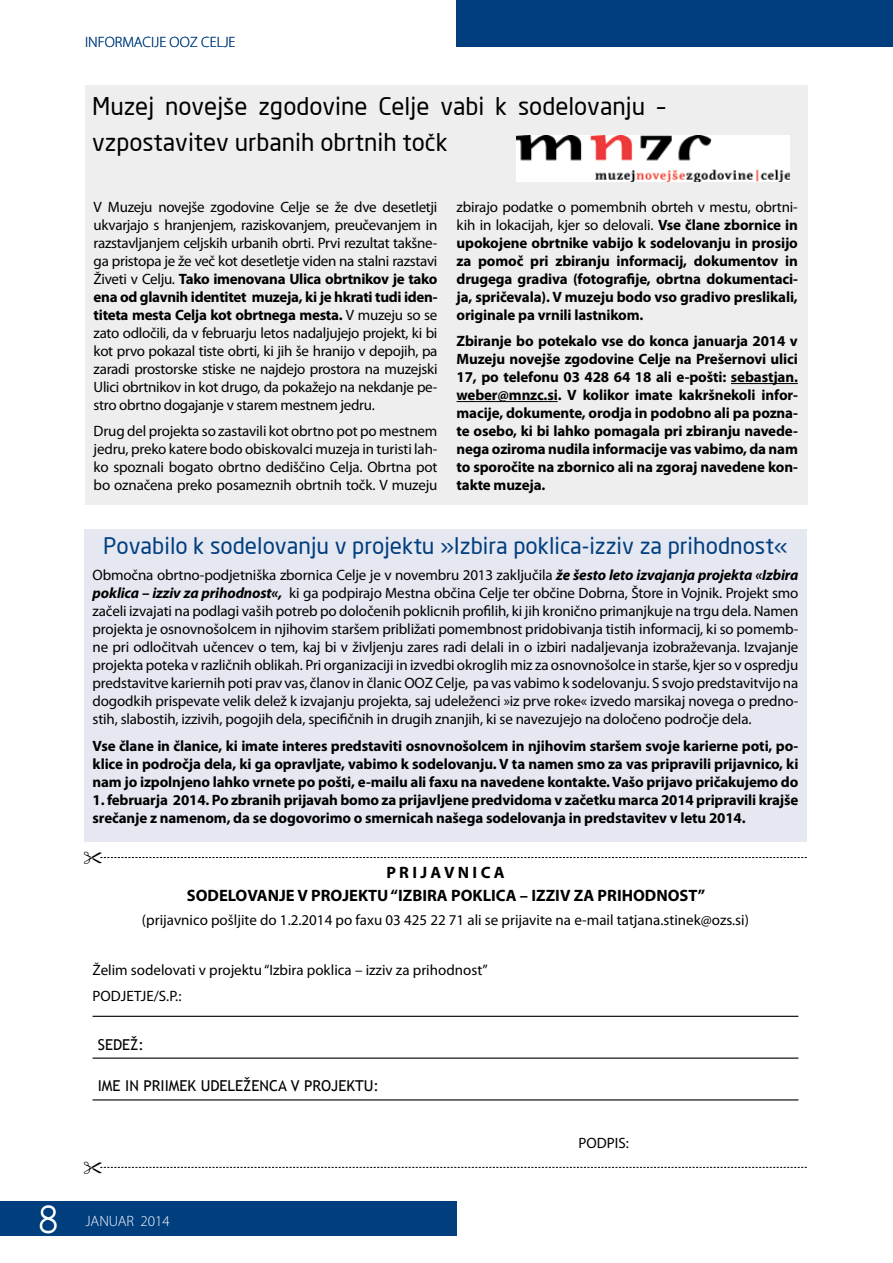
<style>
.page{position:relative;width:893px;height:1263px;background:#fff}
.page>*{position:absolute;margin:0;border:0;box-sizing:border-box;transform-origin:0 0}
.t1{font:300 40.5px "Myriad Pro";color:#fff}
.t2{font:24px/36px "S Dlight";color:#000}
.t3{font:22.5px "S Dlight";color:#003e7e}
.t4{font:700 16.5px/23.5px "Myriad Pro";color:#000;text-align:center}
.t5{font:15px/18px "Myriad Pro";letter-spacing:-.01em;color:#000;text-align:justify}
.t6{font:700 15px/18px "Myriad Pro";letter-spacing:-.01em;color:#000;text-align:justify}
.t7{font:15px "Trebuchet MS";color:#000}
.t8{font:300 15px "Myriad Pro";color:#003e7e}
.t9{font:300 15px "Myriad Pro";color:#fff}
.s1{font-weight:700}
.s2{font-weight:400}
.s3{font-weight:700;font-style:italic}
</style>
<div class="page">
<div style="left:0;top:1201px;width:456px;height:34px;background:#003e7e"></div>
<div style="left:456px;top:0;width:437px;height:47px;background:#003e7e"></div>
<div style="left:84px;top:529px;width:723px;height:313px;background:#e5e7f1"></div>
<div style="left:85px;top:85px;width:723px;height:420px;background:#efeeee"></div>
<hr style="left:731px;top:383px;width:67px;height:1px;background:#000">
<hr style="left:457px;top:401px;width:101px;height:1px;background:#000">
<img style="left:517px;top:135px;width:272px;height:47px">
<hr style="left:93px;top:1016px;width:705px;height:1px;background:#000">
<hr style="left:93px;top:1057px;width:705px;height:2px;background:#000">
<hr style="left:93px;top:1099px;width:705px;height:1px;background:#000">
<svg style="left:100px;top:857px;width:707px;height:1px"></svg>
<svg style="left:100px;top:1166px;width:707px;height:2px"></svg>
<p class="t8" style="left:85px;top:33px;width:152px">INFORMACIJE OOZ CELJE</p>
<h2 class="t2" style="left:92px;top:89px;width:576px">Muzej novejše zgodovine Celje vabi k sodelovanju – vzpostavitev urbanih obrtnih točk</h2>
<p class="t5" style="left:94px;top:197px;width:345px">V Muzeju novejše zgodovine Celje se že dve desetletji ukvarjajo s hranjenjem, raziskovanjem, preučevanjem in razstavljanjem celjskih urbanih obrti. Prvi rezultat takšne&shy;ga pristopa je že več kot desetletje viden na stalni razstavi Živeti v Celju. <span class="s1">Tako imenovana Ulica obrtnikov je tako ena od glavnih identitet muzeja, ki je hkrati tudi iden&shy;titeta mesta Celja kot obrtnega mesta.</span> V muzeju so se zato odločili, da v februarju letos nadaljujejo projekt, ki bi kot prvo pokazal tiste obrti, ki jih še hranijo v depojih, pa zaradi prostorske stiske ne najdejo prostora na muzejski Ulici obrtnikov in kot drugo, da pokažejo na nekdanje pe&shy;stro obrtno dogajanje v starem mestnem jedru.</p>
<p class="t5" style="left:94px;top:422px;width:345px">Drug del projekta so zastavili kot obrtno pot po mestnem jedru, preko katere bodo obiskovalci muzeja in turisti lah&shy;ko spoznali bogato obrtno dediščino Celja. Obrtna pot bo označena preko posameznih obrtnih točk. V muzeju</p>
<p class="t6" style="left:457px;top:197px;width:343px"><span class="s2">zbirajo podatke o pomembnih obrteh v mestu, obrtni&shy;kih in lokacijah, kjer so delovali.</span> Vse člane zbornice in upokojene obrtnike vabijo k sodelovanju in prosijo za pomoč pri zbiranju informacij, dokumentov in drugega gradiva (fotografije, obrtna dokumentaci&shy;ja, spričevala). V muzeju bodo vso gradivo preslikali, originale pa vrnili lastnikom.</p>
<p class="t6" style="left:457px;top:331px;width:343px">Zbiranje bo potekalo vse do konca januarja 2014 v Muzeju novejše zgodovine Celje na Prešernovi ulici 17, po telefonu 03 428 64 18 ali e-pošti: sebastjan. weber@mnzc.si. V kolikor imate kakršnekoli infor&shy;macije, dokumente, orodja in podobno ali pa pozna&shy;te osebo, ki bi lahko pomagala pri zbiranju navede&shy;nega oziroma nudila informacije vas vabimo, da nam to sporočite na zbornico ali na zgoraj navedene kon&shy;takte muzeja.</p>
<h3 class="t3" style="left:103px;top:533px;width:686px">Povabilo k sodelovanju v projektu »Izbira poklica-izziv za prihodnost«</h3>
<p class="t5" style="left:93px;top:566px;width:707px">Območna obrtno-podjetniška zbornica Celje je v novembru 2013 zaključila <span class="s3">že šesto leto izvajanja projekta «Izbira poklica – izziv za prihodnost«,</span> ki ga podpirajo Mestna občina Celje ter občine Dobrna, Štore in Vojnik. Projekt smo začeli izvajati na podlagi vaših potreb po določenih poklicnih profilih, ki jih kronično primanjkuje na trgu dela. Namen projekta je osnovnošolcem in njihovim staršem približati pomembnost pridobivanja tistih informacij, ki so pomemb&shy;ne pri odločitvah učencev o tem, kaj bi v življenju zares radi delali in o izbiri nadaljevanja izobraževanja. Izvajanje projekta poteka v različnih oblikah. Pri organizaciji in izvedbi okroglih miz za osnovnošolce in starše, kjer so v ospredju predstavitve kariernih poti prav vas, članov in članic OOZ Celje, pa vas vabimo k sodelovanju. S svojo predstavitvijo na dogodkih prispevate velik delež k izvajanju projekta, saj udeleženci »iz prve roke« izvedo marsikaj novega o predno&shy;stih, slabostih, izzivih, pogojih dela, specifičnih in drugih znanjih, ki se navezujejo na določeno področje dela.</p>
<p class="t6" style="left:93px;top:736px;width:707px">Vse člane in članice, ki imate interes predstaviti osnovnošolcem in njihovim staršem svoje karierne poti, po&shy;klice in področja dela, ki ga opravljate, vabimo k sodelovanju. V ta namen smo za vas pripravili prijavnico, ki nam jo izpolnjeno lahko vrnete po pošti, e-mailu ali faxu na navedene kontakte. Vašo prijavo pričakujemo do</p>
<p class="t6" style="left:93px;top:790px;width:707px">1. februarja 2014. Po zbranih prijavah bomo za prijavljene predvidoma v začetku marca 2014 pripravili krajše srečanje z namenom, da se dogovorimo o smernicah našega sodelovanja in predstavitev v letu 2014.</p>
<p class="t4" style="left:187px;top:860px;width:520px">P R I J A V N I C A<br>SODELOVANJE V PROJEKTU “IZBIRA POKLICA – IZZIV ZA PRIHODNOST”</p>
<p class="t5" style="left:142px;top:910px;width:608px">(prijavnico pošljite do 1.2.2014 po faxu 03 425 22 71 ali se prijavite na e-mail tatjana.stinek@ozs.si)</p>
<p class="t5" style="left:93px;top:956px;width:397px;line-height:26.5px">Želim sodelovati v projektu “Izbira poklica – izziv za prihodnost”<br>PODJETJE/S.P.:</p>
<p class="t7" style="left:98px;top:1035px;width:48px">SEDEŽ:</p>
<p class="t7" style="left:98px;top:1077px;width:283px">IME IN PRIIMEK UDELEŽENCA V PROJEKTU:</p>
<h1 class="t1" style="left:39px;top:1197px;width:21px">8</h1>
<p class="t9" style="left:85px;top:1212px;width:86px">JANUAR 2014</p>
<p class="t5" style="left:579px;top:1133px;width:52px">PODPIS:</p>
</div>
